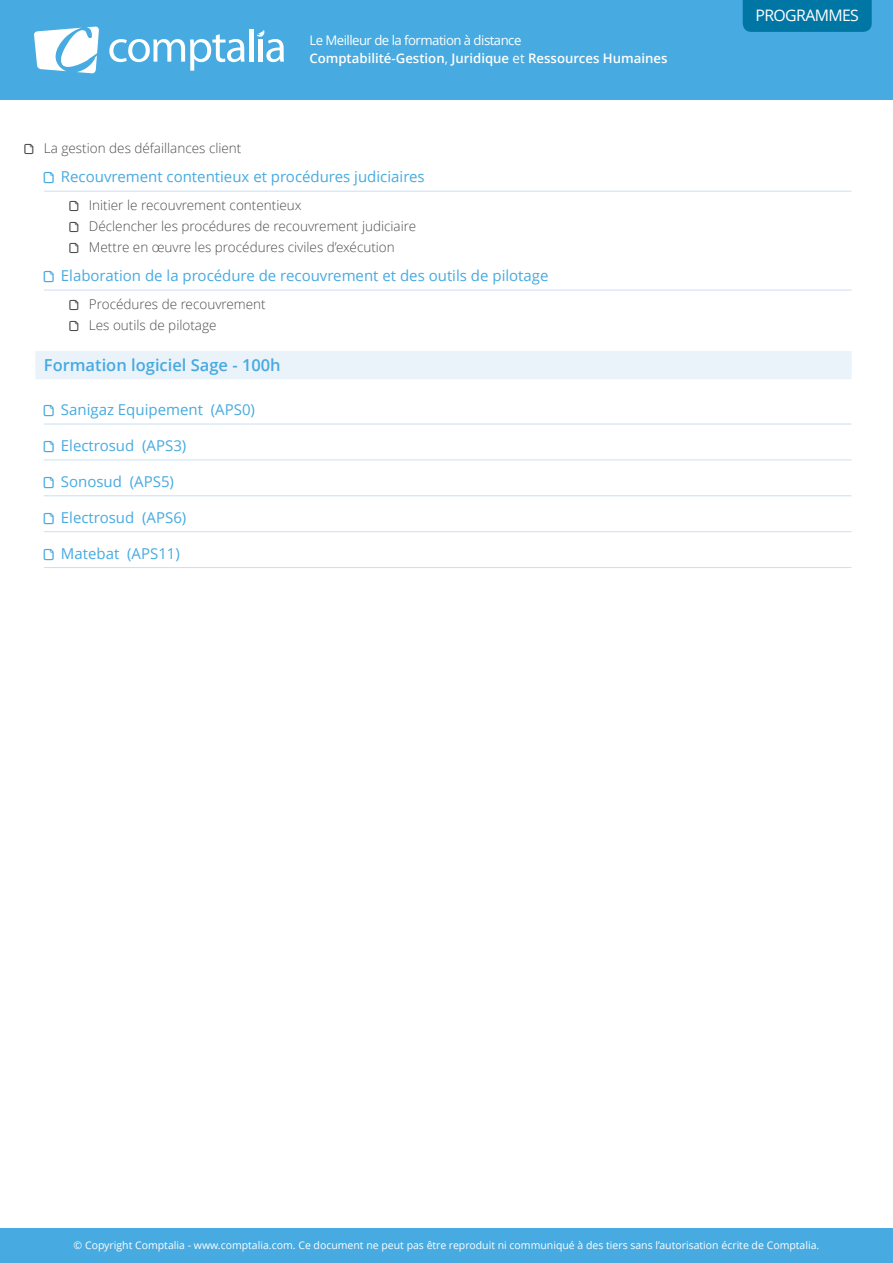
<style>
.page{position:relative;width:893px;height:1263px;background:#fff}
.page>*{position:absolute;margin:0;border:0;box-sizing:border-box;transform-origin:0 0}
.t1{font:600 16.5px "Open Sans";color:#47aae0}
.t2{font:15.9px "Open Sans";letter-spacing:-.04em;color:#fff}
.t3{font:15px "Open Sans";color:#47aae0}
.t4{font:300 13.5px/21px "Open Sans";color:#4d4d4d}
.t5{font:600 13.2px/17.9px "Open Sans";color:#fff}
.t6{font:11.55px "Open Sans";color:#fff}
.t7{font:10.5px "Open Sans";color:#fff}
.s1{font-weight:400}
</style>
<div class="page">
<div style="left:0;top:0;width:893px;height:100px;background:#47aae0"></div>
<svg style="left:34px;top:26px;width:65px;height:47px"></svg>
<svg style="left:109px;top:34px;width:136px;height:37px"></svg>
<hr style="left:249px;top:29px;width:4px;height:33px;background:#fff">
<svg style="left:257px;top:30px;width:27px;height:32px"></svg>
<div style="left:743px;top:0;width:129px;height:32px;background:#0076a5"></div>
<div style="left:0;top:1229px;width:893px;height:34px;background:#47aae0"></div>
<hr style="left:44px;top:191px;width:807px;height:1px;background:#c8dff4">
<hr style="left:44px;top:290px;width:807px;height:1px;background:#c8dff4">
<div style="left:35px;top:351px;width:816px;height:24px;background:#eaf2fa"></div>
<div style="left:35px;top:354px;width:816px;height:25px;background:#eaf2fa"></div>
<hr style="left:44px;top:424px;width:807px;height:1px;background:#c8dff4">
<hr style="left:44px;top:460px;width:807px;height:1px;background:#c8dff4">
<hr style="left:44px;top:495px;width:807px;height:1px;background:#c8dff4">
<hr style="left:44px;top:531px;width:807px;height:1px;background:#c8dff4">
<hr style="left:44px;top:567px;width:807px;height:1px;background:#c8dff4">
<p class="t5" style="left:309px;top:32px;width:360px"><span class="s1">Le Meilleur de la formation à distance<br></span>Comptabilité-Gestion<span class="s1">,</span> Juridique <span class="s1">et</span> Ressources Humaines</p>
<p class="t4" style="left:44px;top:138px;width:199px">La gestion des défaillances client</p>
<p class="t3" style="left:61px;top:168px;width:365px">Recouvrement contentieux et procédures judiciaires</p>
<p class="t4" style="left:89px;top:195px;width:329px">I nitier le recouvrement contentieux<br>Déclencher les procédures de recouvrement judiciaire<br>M ettre en œuvre les procédures civiles d’exécution</p>
<p class="t3" style="left:61px;top:267px;width:489px">Elaboration de la procédure de recouvrement et des outils de pilotage</p>
<p class="t4" style="left:89px;top:294px;width:178px">Procédures de recouvrement<br>Les outils de pilotage</p>
<p class="t1" style="left:44px;top:355px;width:238px">Formation logiciel Sage - 100h</p>
<p class="t3" style="left:61px;top:401px;width:196px">Sanigaz Equipement (APS0)</p>
<p class="t3" style="left:61px;top:437px;width:127px">E lectrosud (APS3)</p>
<p class="t3" style="left:61px;top:473px;width:115px">Sonosud (APS5)</p>
<p class="t3" style="left:61px;top:509px;width:127px">E lectrosud (APS6)</p>
<p class="t3" style="left:61px;top:545px;width:121px">Matebat (APS11)</p>
<p class="t2" style="left:755px;top:6px;width:105px">Programm es</p>
<p class="t6" style="left:83px;top:1239px;width:728px">© Copyright Comptalia.com. Ce document ne peut pas être reproduit ni communiqué à des tiers sans l’autorisation écrite de Comptalia.</p>
<p class="t7" style="left:74px;top:1239px;width:747px">© Copyright Comptalia - www.comptalia.com. Ce document ne peut pas être reproduit ni communiqué à des tiers sans l’autorisation écrite de Comptalia.</p>
</div>
